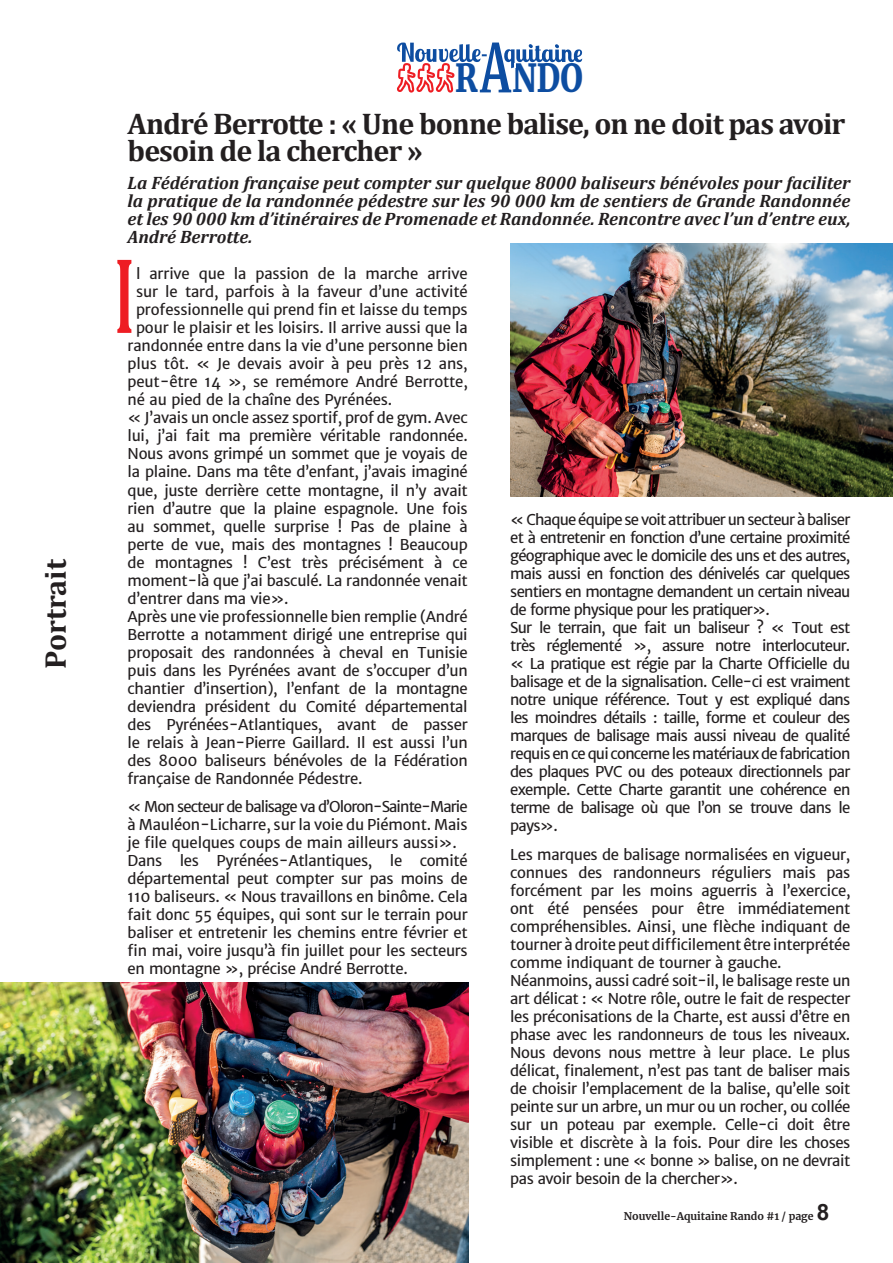
<style>
.page{position:relative;width:893px;height:1263px;background:#fff}
.page>*{position:absolute;margin:0;border:0;box-sizing:border-box;transform-origin:0 0}
.t1{font:700 109.5px "Cambria";color:#ee1d23;scale:.5 1}
.t2{font:900 38.25px "Merriweather";color:#0d4da1;scale:.8 1}
.t3{font:700 30px/27px "Cambria";letter-spacing:-.03em;color:#231f20}
.t4{font:700 30px "Cambria";color:#231f20}
.t5{font:italic 700 18px/18px "Cambria";color:#231f20;text-align:justify}
.t6{font:15px/18px "Merriweather Sans";letter-spacing:-.02em;color:#231f20}
.t7{font:15px/18px "Merriweather Sans";letter-spacing:-.05em;color:#231f20}
.t8{font:700 10.5px "Merriweather";color:#231f20}
.s1{font-family:"Arial";font-size:22.5px}
</style>
<div class="page">
<svg style="left:397px;top:43px;width:186px;height:50px"></svg>
<img style="left:510px;top:243px;width:383px;height:254px">
<img style="left:0;top:983px;width:468px;height:280px">
<h3 class="t4" style="left:34px;top:669px;width:111px;rotate:-90deg">Portrait</h3>
<h2 class="t2" style="left:455px;top:52px;width:161px">R NDO</h2>
<h3 class="t3" style="left:128px;top:109px;width:719px">André Berrotte : « Une bonne balise, on ne doit pas avoir besoin de la chercher »</h3>
<p class="t5" style="left:128px;top:173px;width:724px">La Fédération française peut compter sur quelque 8000 baliseurs bénévoles pour faciliter la pratique de la randonnée pédestre sur les 90 000 km de sentiers de Grande Randonnée et les 90 000 km d’itinéraires de Promenade et Randonnée. Rencontre avec l’un d’entre eux, André Berrotte.</p>
<h1 class="t1" style="left:115px;top:218px;width:40px">I</h1>
<p class="t6" style="left:136px;top:265px;width:333px">l arrive que la passion de la marche arrive</p>
<p class="t6" style="left:136px;top:283px;width:333px">sur le tard, parfois à la faveur d’une activité</p>
<p class="t6" style="left:136px;top:301px;width:333px">professionnelle qui prend fin et laisse du temps</p>
<p class="t6" style="left:136px;top:319px;width:333px">pour le plaisir et les loisirs. Il arrive aussi que la</p>
<p class="t6" style="left:128px;top:337px;width:342px">randonnée entre dans la vie d’une personne bien</p>
<p class="t6" style="left:128px;top:355px;width:342px">plus tôt. « Je devais avoir à peu près 12 ans,</p>
<p class="t6" style="left:128px;top:373px;width:342px">peut-être 14 », se remémore André Berrotte,</p>
<p class="t6" style="left:128px;top:391px;width:266px">né au pied de la chaîne des Pyrénées.</p>
<p class="t6" style="left:128px;top:409px;width:342px">« J’avais un oncle assez sportif, prof de gym. Avec</p>
<p class="t6" style="left:128px;top:427px;width:342px">lui, j’ai fait ma première véritable randonnée.</p>
<p class="t6" style="left:128px;top:445px;width:342px">Nous avons grimpé un sommet que je voyais de</p>
<p class="t6" style="left:128px;top:463px;width:342px">la plaine. Dans ma tête d’enfant, j’avais imaginé</p>
<p class="t6" style="left:128px;top:481px;width:342px">que, juste derrière cette montagne, il n’y avait</p>
<p class="t6" style="left:128px;top:499px;width:342px">rien d’autre que la plaine espagnole. Une fois</p>
<p class="t6" style="left:128px;top:517px;width:342px">au sommet, quelle surprise ! Pas de plaine à</p>
<p class="t6" style="left:128px;top:535px;width:342px">perte de vue, mais des montagnes ! Beaucoup</p>
<p class="t6" style="left:128px;top:553px;width:342px">de montagnes ! C’est très précisément à ce</p>
<p class="t6" style="left:128px;top:571px;width:342px">moment-là que j’ai basculé. La randonnée venait</p>
<p class="t6" style="left:128px;top:589px;width:162px">d’entrer dans ma vie».</p>
<p class="t6" style="left:128px;top:607px;width:342px">Après une vie professionnelle bien remplie (André</p>
<p class="t6" style="left:128px;top:625px;width:342px">Berrotte a notamment dirigé une entreprise qui</p>
<p class="t6" style="left:128px;top:643px;width:342px">proposait des randonnées à cheval en Tunisie</p>
<p class="t6" style="left:128px;top:661px;width:342px">puis dans les Pyrénées avant de s’occuper d’un</p>
<p class="t6" style="left:128px;top:679px;width:342px">chantier d’insertion), l’enfant de la montagne</p>
<p class="t6" style="left:128px;top:697px;width:342px">deviendra président du Comité départemental</p>
<p class="t6" style="left:128px;top:715px;width:342px">des Pyrénées-Atlantiques, avant de passer</p>
<p class="t6" style="left:128px;top:733px;width:342px">le relais à Jean-Pierre Gaillard. Il est aussi l’un</p>
<p class="t6" style="left:128px;top:751px;width:342px">des 8000 baliseurs bénévoles de la Fédération</p>
<p class="t6" style="left:128px;top:769px;width:236px">française de Randonnée Pédestre.</p>
<p class="t6" style="left:128px;top:798px;width:342px">« Mon secteur de balisage va d’Oloron-Sainte-Marie à Mauléon-Licharre, sur la voie du Piémont. Mais je file quelques coups de main ailleurs aussi».<br>Dans les Pyrénées-Atlantiques, le comité départemental peut compter sur pas moins de 110 baliseurs. « Nous travaillons en binôme. Cela fait donc 55 équipes, qui sont sur le terrain pour baliser et entretenir les chemins entre février et fin mai, voire jusqu’à fin juillet pour les secteurs en montagne », précise André Berrotte.</p>
<p class="t7" style="left:510px;top:510px;width:342px">« Chaque équipe se voit attribuer un secteur à baliser et à entretenir en fonction d’une certaine proximité géographique avec le domicile des uns et des autres, mais aussi en fonction des dénivelés car quelques sentiers en montagne demandent un certain niveau de forme physique pour les pratiquer».<br>Sur le terrain, que fait un baliseur ? « Tout est très réglementé », assure notre interlocuteur. « La pratique est régie par la Charte Officielle du balisage et de la signalisation. Celle-ci est vraiment notre unique référence. Tout y est expliqué dans les moindres détails : taille, forme et couleur des marques de balisage mais aussi niveau de qualité requis en ce qui concerne les matériaux de fabrication des plaques PVC ou des poteaux directionnels par exemple. Cette Charte garantit une cohérence en terme de balisage où que l’on se trouve dans le pays».</p>
<p class="t6" style="left:510px;top:845px;width:342px">Les marques de balisage normalisées en vigueur, connues des randonneurs réguliers mais pas forcément par les moins aguerris à l’exercice, ont été pensées pour être immédiatement compréhensibles. Ainsi, une flèche indiquant de tourner à droite peut difficilement être interprétée comme indiquant de tourner à gauche.<br>Néanmoins, aussi cadré soit-il, le balisage reste un art délicat : « Notre rôle, outre le fait de respecter les préconisations de la Charte, est aussi d’être en phase avec les randonneurs de tous les niveaux.<br>Nous devons nous mettre à leur place. Le plus délicat, finalement, n’est pas tant de baliser mais de choisir l’emplacement de la balise, qu’elle soit peinte sur un arbre, un mur ou un rocher, ou collée sur un poteau par exemple. Celle-ci doit être visible et discrète à la fois. Pour dire les choses simplement : une « bonne » balise, on ne devrait pas avoir besoin de la chercher».</p>
<p class="t8" style="left:624px;top:1209px;width:207px">Nouvelle-Aquitaine Rando #1 / page <span class="s1">8</span></p>
</div>
